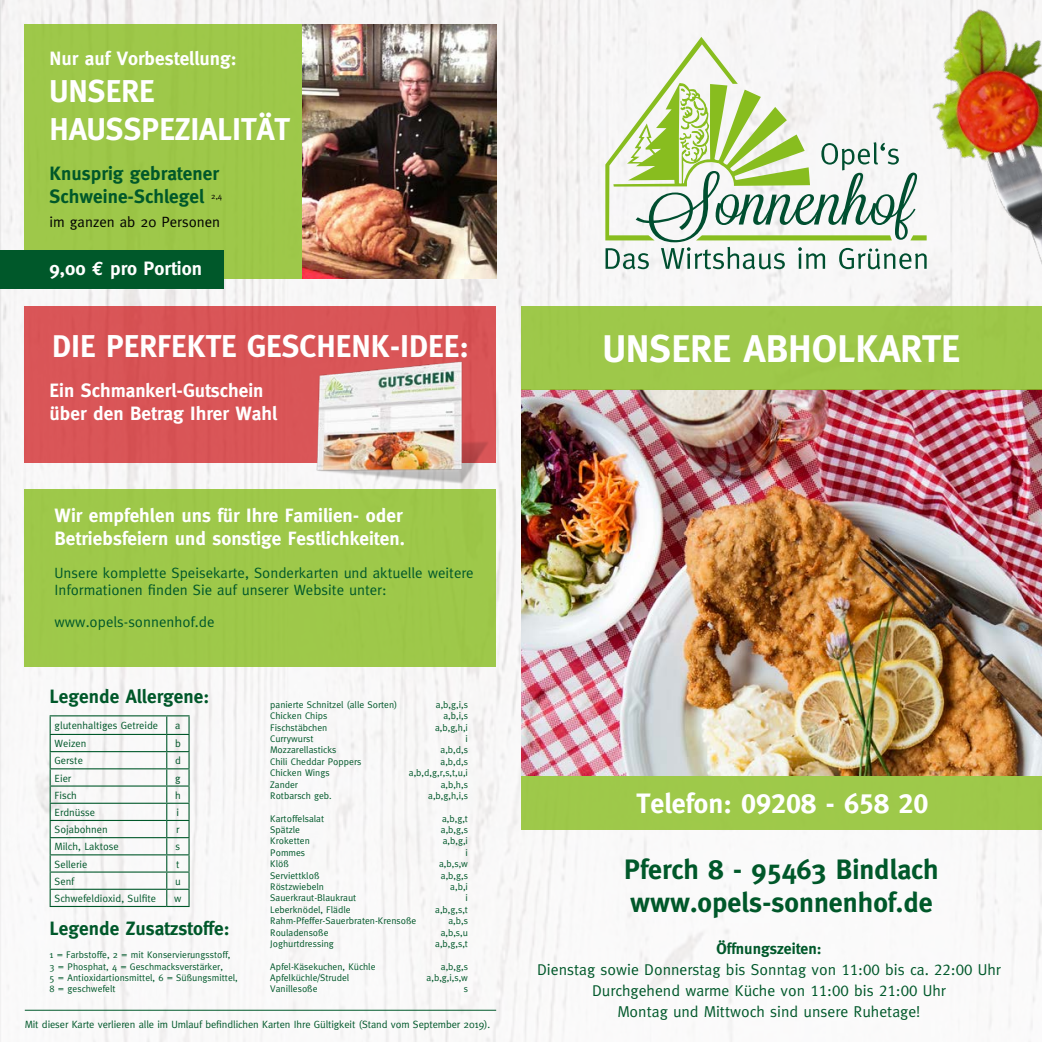
<style>
.page{position:relative;width:1042px;height:1042px;background:#f9f8f8}
.page>*{position:absolute;margin:0;border:0;box-sizing:border-box;transform-origin:0 0}
.t1{font:700 38.5px "Meta";color:#fff}
.t2{font:700 31.5px/37.8px "Meta";color:#fff}
.t3{font:700 28px/33.6px "Meta";color:#00582a}
.t4{font:28px "Meta Bold Caps";color:#fff}
.t5{font:700 19.25px/23.1px "Meta";color:#fff}
.t6{font:700 19.25px/23.1px "Meta";color:#00582a}
.t7{font:15.75px/21px "Meta";color:#00582a;text-align:center}
.t8{font:14.88px/17.5px "Meta";color:#00582a}
.t9{font:14.88px "Meta";color:#000}
.t10{font:10.5px "Meta";color:#00582a}
.t11{font:9.62px/11.4px "Meta";color:#00582a}
.s1{font-family:"Euro Mono"}
.s2{font-family:"Meta";font-weight:700}
.s3{font-weight:700}
.s4{font-family:"Meta Small Caps"}
</style>
<div class="page">
<img style="left:521px;top:389px;width:521px;height:387px">
<div style="left:521px;top:306px;width:521px;height:83px;background:#9ec84a"></div>
<div style="left:521px;top:776px;width:521px;height:53px;background:#9ec94a"></div>
<svg style="left:605px;top:37px;width:295px;height:232px"></svg>
<img style="left:900px;top:0;width:142px;height:306px">
<div style="left:25px;top:25px;width:471px;height:254px;background:#9ec84a"></div>
<div style="left:25px;top:489px;width:471px;height:178px;background:#9ec84a"></div>
<div style="left:25px;top:306px;width:471px;height:156px;background:#d95557"></div>
<img style="left:303px;top:25px;width:193px;height:254px">
<div style="left:0;top:250px;width:223px;height:38px;background:#00582a"></div>
<img style="left:270px;top:341px;width:245px;height:169px">
<hr style="left:25px;top:1010px;width:471px;height:1px;background:#00582a">
<hr style="left:50px;top:715px;width:117px;height:1px;background:#00582a">
<hr style="left:50px;top:734px;width:117px;height:1px;background:#00582a">
<hr style="left:50px;top:751px;width:117px;height:1px;background:#00582a">
<hr style="left:50px;top:768px;width:117px;height:1px;background:#00582a">
<hr style="left:50px;top:785px;width:117px;height:1px;background:#00582a">
<hr style="left:50px;top:802px;width:117px;height:2px;background:#00582a">
<hr style="left:50px;top:820px;width:117px;height:1px;background:#00582a">
<hr style="left:50px;top:837px;width:117px;height:1px;background:#00582a">
<hr style="left:50px;top:854px;width:117px;height:1px;background:#00582a">
<hr style="left:50px;top:871px;width:117px;height:1px;background:#00582a">
<hr style="left:50px;top:888px;width:117px;height:2px;background:#00582a">
<svg style="left:50px;top:716px;width:1px;height:190px"></svg>
<hr style="left:50px;top:906px;width:117px;height:1px;background:#00582a">
<svg style="left:166px;top:715px;width:24px;height:192px"></svg>
<h3 class="t5" style="left:50px;top:46px;width:189px">Nur auf Vorbestellung:</h3>
<h2 class="t2" style="left:50px;top:72px;width:242px">UNSERE<br>HAUSSPEZIALITÄT</h2>
<h3 class="t6" style="left:50px;top:162px;width:174px">Knusprig gebratener<br>Schweine-Schlegel <sup>2,4</sup></h3>
<h3 class="t9" style="left:50px;top:213px;width:172px">im ganzen ab 20 Personen</h3>
<h3 class="t5" style="left:50px;top:256px;width:154px">9,00 <span class="s1">s</span> pro Portion</h3>
<h2 class="t2" style="left:52px;top:327px;width:418px">DIE PERFEKTE GESCHENK-IDEE:</h2>
<h3 class="t5" style="left:50px;top:379px;width:229px">Ein Schmankerl-Gutschein über den Betrag Ihrer Wahl</h3>
<h3 class="t5" style="left:55px;top:504px;width:352px">Wir empfehlen uns für Ihre Familien- oder<br>Betriebsfeiern und sonstige Festlichkeiten.</h3>
<h3 class="t8" style="left:55px;top:563px;width:420px">Unsere komplette Speisekarte, Sonderkarten und aktuelle weitere<br>Informationen finden Sie auf unserer Website unter:</h3>
<h3 class="t8" style="left:55px;top:613px;width:161px">www.opels-sonnenhof.de</h3>
<h3 class="t6" style="left:50px;top:684px;width:161px">Legende Allergene:</h3>
<p class="t10" style="left:55px;top:719px;width:105px">glutenhaltiges Getreide</p>
<p class="t10" style="left:175px;top:719px;width:7px">a</p>
<p class="t10" style="left:55px;top:737px;width:33px">Weizen</p>
<p class="t10" style="left:175px;top:737px;width:7px">b</p>
<p class="t10" style="left:55px;top:755px;width:30px">Gerste</p>
<p class="t10" style="left:175px;top:755px;width:7px">d</p>
<p class="t10" style="left:55px;top:772px;width:18px">Eier</p>
<p class="t10" style="left:175px;top:772px;width:7px">g</p>
<p class="t10" style="left:55px;top:789px;width:24px">Fisch</p>
<p class="t10" style="left:175px;top:789px;width:7px">h</p>
<p class="t10" style="left:55px;top:806px;width:42px">Erdnüsse</p>
<p class="t10" style="left:177px;top:806px;width:4px">i</p>
<p class="t10" style="left:55px;top:823px;width:55px">Sojabohnen</p>
<p class="t10" style="left:176px;top:823px;width:5px">r</p>
<p class="t10" style="left:55px;top:840px;width:66px">Milch, Laktose</p>
<p class="t10" style="left:176px;top:840px;width:6px">s</p>
<p class="t10" style="left:55px;top:858px;width:34px">Sellerie</p>
<p class="t10" style="left:176px;top:858px;width:5px">t</p>
<p class="t10" style="left:55px;top:875px;width:21px">Senf</p>
<p class="t10" style="left:175px;top:875px;width:7px">u</p>
<p class="t10" style="left:55px;top:892px;width:103px">Schwefeldioxid, Sulfite</p>
<p class="t10" style="left:174px;top:892px;width:9px">w</p>
<h3 class="t6" style="left:50px;top:917px;width:181px">Legende Zusatzstoffe:</h3>
<p class="t11" style="left:50px;top:949px;width:190px">1 = Farbstoffe, 2 = mit Konservierungsstoff, 3 = Phosphat, 4 = Geschmacksverstärker,<br>5 = Antioxidartionsmittel, 6 = Süßungsmittel, 8 = geschwefelt</p>
<p class="t11" style="left:270px;top:699px;width:129px">panierte Schnitzel (alle Sorten)</p>
<p class="t11" style="left:436px;top:699px;width:34px">a,b,g,i,s</p>
<p class="t11" style="left:270px;top:710px;width:59px">Chicken Chips</p>
<p class="t11" style="left:443px;top:710px;width:26px">a,b,i,s</p>
<p class="t11" style="left:270px;top:721px;width:59px">Fischstäbchen</p>
<p class="t11" style="left:435px;top:721px;width:34px">a,b,g,h,i</p>
<p class="t11" style="left:270px;top:733px;width:45px">Currywurst</p>
<p class="t11" style="left:465px;top:733px;width:4px">i</p>
<p class="t11" style="left:270px;top:744px;width:68px">Mozzarellasticks</p>
<p class="t11" style="left:440px;top:744px;width:29px">a,b,d,s</p>
<p class="t11" style="left:270px;top:755px;width:93px">Chili Cheddar Poppers</p>
<p class="t11" style="left:440px;top:755px;width:29px">a,b,d,s</p>
<p class="t11" style="left:270px;top:767px;width:61px">Chicken Wings</p>
<p class="t11" style="left:409px;top:767px;width:61px">a,b,d,g,r,s,t,u,i</p>
<p class="t11" style="left:270px;top:778px;width:29px">Zander</p>
<p class="t11" style="left:441px;top:778px;width:29px">a,b,h,s</p>
<p class="t11" style="left:270px;top:790px;width:63px">Rotbarsch geb.</p>
<p class="t11" style="left:428px;top:790px;width:41px">a,b,g,h,i,s</p>
<p class="t11" style="left:270px;top:812px;width:55px">Kartoffelsalat</p>
<p class="t11" style="left:442px;top:812px;width:27px">a,b,g,t</p>
<p class="t11" style="left:270px;top:824px;width:31px">Spätzle</p>
<p class="t11" style="left:441px;top:824px;width:29px">a,b,g,s</p>
<p class="t11" style="left:270px;top:835px;width:41px">Kroketten</p>
<p class="t11" style="left:443px;top:835px;width:27px">a,b,g,i</p>
<p class="t11" style="left:270px;top:847px;width:37px">Pommes</p>
<p class="t11" style="left:465px;top:847px;width:4px">i</p>
<p class="t11" style="left:270px;top:858px;width:20px">Klöß</p>
<p class="t11" style="left:439px;top:858px;width:30px">a,b,s,w</p>
<p class="t11" style="left:270px;top:869px;width:51px">Serviettkloß</p>
<p class="t11" style="left:441px;top:869px;width:29px">a,b,g,s</p>
<p class="t11" style="left:270px;top:881px;width:55px">Röstzwiebeln</p>
<p class="t11" style="left:450px;top:881px;width:19px">a,b,i</p>
<p class="t11" style="left:270px;top:892px;width:88px">Sauerkraut-Blaukraut</p>
<p class="t11" style="left:465px;top:892px;width:4px">i</p>
<p class="t11" style="left:270px;top:903px;width:82px">Leberknödel, Flädle</p>
<p class="t11" style="left:435px;top:903px;width:34px">a,b,g,s,t</p>
<p class="t11" style="left:270px;top:915px;width:148px">Rahm-Pfeffer-Sauerbraten-Krensoße</p>
<p class="t11" style="left:448px;top:915px;width:21px">a,b,s</p>
<p class="t11" style="left:270px;top:926px;width:60px">Rouladensoße</p>
<p class="t11" style="left:441px;top:926px;width:29px">a,b,s,u</p>
<p class="t11" style="left:270px;top:938px;width:65px">Joghurtdressing</p>
<p class="t11" style="left:435px;top:938px;width:34px">a,b,g,s,t</p>
<p class="t11" style="left:270px;top:960px;width:107px">Apfel-Käsekuchen, Küchle</p>
<p class="t11" style="left:441px;top:960px;width:29px">a,b,g,s</p>
<p class="t11" style="left:270px;top:972px;width:81px">Apfelküchle/Strudel</p>
<p class="t11" style="left:427px;top:972px;width:43px">a,b,g,i,s,w</p>
<p class="t11" style="left:270px;top:983px;width:49px">Vanillesoße</p>
<p class="t11" style="left:464px;top:983px;width:6px">s</p>
<p class="t10" style="left:25px;top:1018px;width:467px">Mit dieser Karte verlieren alle im Umlauf befindlichen Karten Ihre Gültigkeit (Stand vom September 2019).</p>
<h1 class="t1" style="left:603px;top:326px;width:359px">UNSERE ABHOLKARTE</h1>
<h3 class="t4" style="left:636px;top:787px;width:294px"><span class="s2">Telefon:</span> 09208 - 658 20</h3>
<h3 class="t3" style="left:624px;top:852px;width:316px">Pferch 8 - 95463 Bindlach www.opels-sonnenhof.de</h3>
<h3 class="t7" style="left:537px;top:938px;width:465px"><span class="s3">Öffnungszeiten:<br></span>Dienstag sowie Donnerstag bis Sonntag von <span class="s4">11:00</span> bis ca. <span class="s4">22:00</span> Uhr Durchgehend warme Küche von <span class="s4">11:00</span> bis <span class="s4">21:00</span> Uhr<br>Montag und Mittwoch sind unsere Ruhetage!</h3>
</div>
